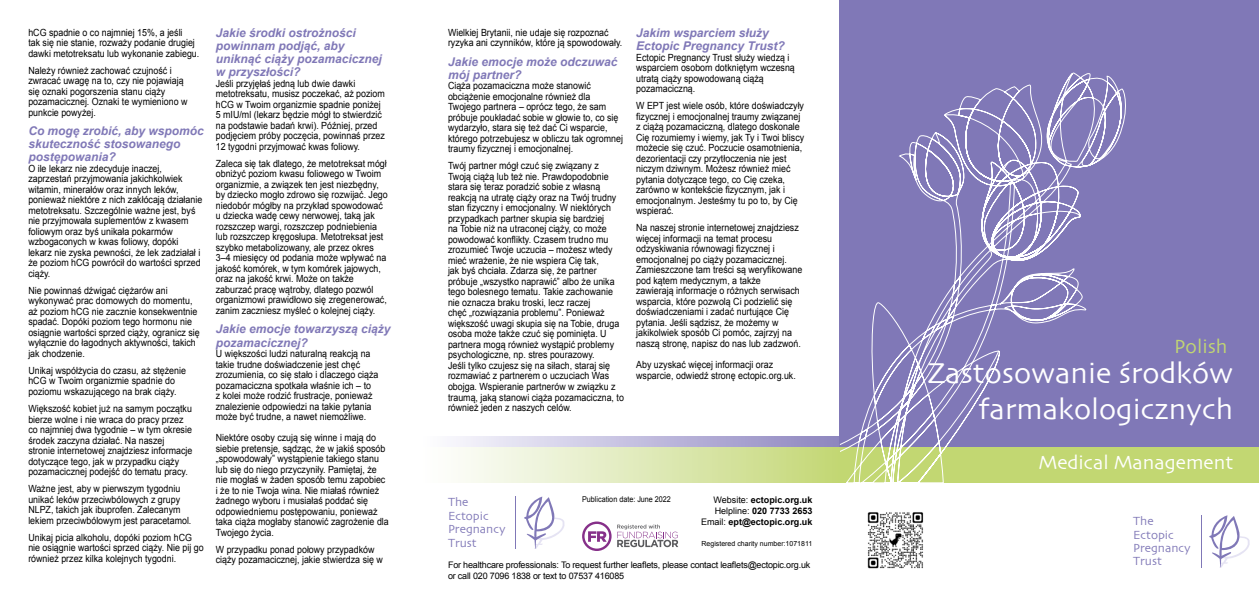
<style>
.page{position:relative;width:1259px;height:596px;background:#fff}
.page>*{position:absolute;margin:0;border:0;box-sizing:border-box;transform-origin:0 0}
.t1{font:30px/36px "Skia Regular 1 1";color:#fff;text-align:right}
.t2{font:20px "Skia Regular 1 1";color:#fff}
.t3{font:20px "Skia Regular 1 1";color:#c2d772}
.t4{font:12.3px/13.4px "Skia Regular 1 1";color:#8078b7}
.t5{font:italic 700 12px/13px "Arial";color:#8078b7}
.t6{font:9.9px/10.5px "Arial";color:#000;scale:.9 1}
.t7{font:9px/10.8px "Arial";letter-spacing:-.02em;color:#000}
.t8{font:700 9px/10.8px "Arial";color:#000;text-align:right}
.t9{font:8px "Arial";color:#000;scale:.9 1}
.t10{font:7px "Arial";color:#000}
.s1{font-weight:400}
</style>
<div class="page">
<div style="left:839px;top:0;width:420px;height:449px;background:#8078b7"></div>
<hr style="left:1201px;top:515px;width:1px;height:52px;background:#8078b7">
<svg style="left:1209px;top:515px;width:41px;height:53px"></svg>
<div style="left:839px;top:447px;width:420px;height:35px;background:#c2d772"></div>
<svg style="left:825px;top:72px;width:313px;height:411px"></svg>
<hr style="left:516px;top:496px;width:1px;height:52px;background:#8078b7">
<svg style="left:524px;top:496px;width:41px;height:53px"></svg>
<svg style="left:582px;top:521px;width:29px;height:29px"></svg>
<svg style="left:617px;top:524px;width:61px;height:23px"></svg>
<div style="left:420px;top:435px;width:419px;height:22px;background:linear-gradient(to right,#fefeff,#8d85bf)"></div>
<div style="left:420px;top:447px;width:419px;height:35px;background:linear-gradient(to right,#fff,#c4d777)"></div>
<img style="left:867px;top:512px;width:56px;height:57px">
<p class="t6" style="left:28px;top:27px;width:191px">hCG spadnie o co najmniej 15%, a jeśli<br>tak się nie stanie, rozważy podanie drugiej dawki metotreksatu lub wykonanie zabiegu.</p>
<p class="t6" style="left:28px;top:65px;width:178px">Należy również zachować czujność i zwracać uwagę na to, czy nie pojawiają się oznaki pogorszenia stanu ciąży pozamacicznej. Oznaki te wymieniono w punkcie powyżej.</p>
<p class="t5" style="left:28px;top:125px;width:177px">Co mogę zrobić, aby wspomóc skuteczność stosowanego postępowania?</p>
<p class="t6" style="left:28px;top:163px;width:195px">O ile lekarz nie zdecyduje inaczej, zaprzestań przyjmowania jakichkolwiek witamin, minerałów oraz innych leków, ponieważ niektóre z nich zakłócają działanie metotreksatu. Szczególnie ważne jest, byś nie przyjmowała suplementów z kwasem foliowym oraz byś unikała pokarmów wzbogaconych w kwas foliowy, dopóki lekarz nie zyska pewności, że lek zadziałał i że poziom hCG powrócił do wartości sprzed ciąży.</p>
<p class="t6" style="left:28px;top:285px;width:192px">Nie powinnaś dźwigać ciężarów ani wykonywać prac domowych do momentu, aż poziom hCG nie zacznie konsekwentnie spadać. Dopóki poziom tego hormonu nie osiągnie wartości sprzed ciąży, ogranicz się wyłącznie do łagodnych aktywności, takich jak chodzenie.</p>
<p class="t6" style="left:28px;top:365px;width:177px">Unikaj współżycia do czasu, aż stężenie hCG w Twoim organizmie spadnie do poziomu wskazującego na brak ciąży.</p>
<p class="t6" style="left:28px;top:403px;width:184px">Większość kobiet już na samym początku bierze wolne i nie wraca do pracy przez co najmniej dwa tygodnie – w tym okresie środek zaczyna działać. Na naszej stronie internetowej znajdziesz informacje dotyczące tego, jak w przypadku ciąży pozamacicznej podejść do tematu pracy.</p>
<p class="t6" style="left:28px;top:483px;width:183px">Ważne jest, aby w pierwszym tygodniu unikać leków przeciwbólowych z grupy NLPZ, takich jak ibuprofen. Zalecanym lekiem przeciwbólowym jest paracetamol.</p>
<p class="t6" style="left:28px;top:531px;width:196px">Unikaj picia alkoholu, dopóki poziom hCG nie osiągnie wartości sprzed ciąży. Nie pij go również przez kilka kolejnych tygodni.</p>
<p class="t5" style="left:216px;top:27px;width:168px">Jakie środki ostrożności powinnam podjąć, aby uniknąć ciąży pozamacicznej w przyszłości?</p>
<p class="t6" style="left:216px;top:78px;width:189px">Jeśli przyjęłaś jedną lub dwie dawki metotreksatu, musisz poczekać, aż poziom hCG w Twoim organizmie spadnie poniżej 5 mIU/ml (lekarz będzie mógł to stwierdzić na podstawie badań krwi). Później, przed podjęciem próby poczęcia, powinnaś przez 12 tygodni przyjmować kwas foliowy.</p>
<p class="t6" style="left:216px;top:158px;width:193px">Zaleca się tak dlatego, że metotreksat mógł obniżyć poziom kwasu foliowego w Twoim organizmie, a związek ten jest niezbędny, by dziecko mogło zdrowo się rozwijać. Jego niedobór mógłby na przykład spowodować u dziecka wadę cewy nerwowej, taką jak rozszczep wargi, rozszczep podniebienia lub rozszczep kręgosłupa. Metotreksat jest szybko metabolizowany, ale przez okres 3–4 miesięcy od podania może wpływać na jakość komórek, w tym komórek jajowych, oraz na jakość krwi. Może on także zaburzać pracę wątroby, dlatego pozwól organizmowi prawidłowo się zregenerować, zanim zaczniesz myśleć o kolejnej ciąży.</p>
<p class="t5" style="left:216px;top:323px;width:176px">Jakie emocje towarzyszą ciąży pozamacicznej?</p>
<p class="t6" style="left:216px;top:348px;width:182px">U większości ludzi naturalną reakcją na takie trudne doświadczenie jest chęć zrozumienia, co się stało i dlaczego ciąża pozamaciczna spotkała właśnie ich – to<br>z kolei może rodzić frustracje, ponieważ znalezienie odpowiedzi na takie pytania może być trudne, a nawet niemożliwe.</p>
<p class="t6" style="left:216px;top:432px;width:194px">Niektóre osoby czują się winne i mają do siebie pretensje, sądząc, że w jakiś sposób „spowodowały” wystąpienie takiego stanu lub się do niego przyczyniły. Pamiętaj, że nie mogłaś w żaden sposób temu zapobiec i że to nie Twoja wina. Nie miałaś również żadnego wyboru i musiałaś poddać się odpowiedniemu postępowaniu, ponieważ taka ciąża mogłaby stanowić zagrożenie dla Twojego życia.</p>
<p class="t6" style="left:216px;top:543px;width:187px">W przypadku ponad połowy przypadków ciąży pozamacicznej, jakie stwierdza się w</p>
<p class="t6" style="left:448px;top:27px;width:195px">Wielkiej Brytanii, nie udaje się rozpoznać ryzyka ani czynników, które ją spowodowały.</p>
<p class="t5" style="left:448px;top:55px;width:171px">Jakie emocje może odczuwać mój partner?</p>
<p class="t6" style="left:448px;top:80px;width:196px">Ciąża pozamaciczna może stanowić obciążenie emocjonalne również dla Twojego partnera – oprócz tego, że sam próbuje poukładać sobie w głowie to, co się wydarzyło, stara się też dać Ci wsparcie, którego potrzebujesz w obliczu tak ogromnej traumy fizycznej i emocjonalnej.</p>
<p class="t6" style="left:448px;top:160px;width:197px">Twój partner mógł czuć się związany z Twoją ciążą lub też nie. Prawdopodobnie stara się teraz poradzić sobie z własną reakcją na utratę ciąży oraz na Twój trudny stan fizyczny i emocjonalny. W niektórych przypadkach partner skupia się bardziej<br>na Tobie niż na utraconej ciąży, co może powodować konflikty. Czasem trudno mu zrozumieć Twoje uczucia – możesz wtedy mieć wrażenie, że nie wspiera Cię tak,<br>jak byś chciała. Zdarza się, że partner próbuje „wszystko naprawić” albo że unika tego bolesnego tematu. Takie zachowanie nie oznacza braku troski, lecz raczej<br>chęć „rozwiązania problemu”. Ponieważ większość uwagi skupia się na Tobie, druga osoba może także czuć się pominięta. U partnera mogą również wystąpić problemy psychologiczne, np. stres pourazowy.<br>Jeśli tylko czujesz się na siłach, staraj się rozmawiać z partnerem o uczuciach Was obojga. Wspieranie partnerów w związku z traumą, jaką stanowi ciąża pozamaciczna, to również jeden z naszych celów.</p>
<p class="t5" style="left:636px;top:27px;width:150px">Jakim wsparciem służy<br>Ectopic Pregnancy Trust?</p>
<p class="t6" style="left:636px;top:52px;width:178px">Ectopic Pregnancy Trust służy wiedzą i wsparciem osobom dotkniętym wczesną utratą ciąży spowodowaną ciążą pozamaciczną.</p>
<p class="t6" style="left:636px;top:100px;width:188px">W EPT jest wiele osób, które doświadczyły fizycznej i emocjonalnej traumy związanej z ciążą pozamaciczną, dlatego doskonale Cię rozumiemy i wiemy, jak Ty i Twoi bliscy możecie się czuć. Poczucie osamotnienia, dezorientacji czy przytłoczenia nie jest niczym dziwnym. Możesz również mieć pytania dotyczące tego, co Cię czeka, zarówno w kontekście fizycznym, jak i emocjonalnym. Jesteśmy tu po to, by Cię wspierać.</p>
<p class="t6" style="left:636px;top:222px;width:186px">Na naszej stronie internetowej znajdziesz więcej informacji na temat procesu odzyskiwania równowagi fizycznej i emocjonalnej po ciąży pozamacicznej.<br>Zamieszczone tam treści są weryfikowane pod kątem medycznym, a także<br>zawierają informacje o różnych serwisach wsparcia, które pozwolą Ci podzielić się doświadczeniami i zadać nurtujące Cię pytania. Jeśli sądzisz, że możemy w jakikolwiek sposób Ci pomóc, zajrzyj na naszą stronę, napisz do nas lub zadzwoń.</p>
<p class="t6" style="left:636px;top:359px;width:179px">Aby uzyskać więcej informacji oraz wsparcie, odwiedź stronę ectopic.org.uk.</p>
<h1 class="t1" style="left:927px;top:357px;width:307px">Zastosowanie środków farmakologicznych</h1>
<h2 class="t2" style="left:1038px;top:450px;width:196px">Medical Management</h2>
<h2 class="t3" style="left:1174px;top:334px;width:55px">Polish</h2>
<p class="t4" style="left:448px;top:496px;width:59px">The<br>Ectopic<br>Pregnancy<br>Trust</p>
<p class="t9" style="left:582px;top:494px;width:100px">Publication date: June 2022</p>
<p class="t8" style="left:701px;top:494px;width:113px"><span class="s1">Website:</span> ectopic.org.uk<br><span class="s1">Helpline:</span> 020 7733 2653<br><span class="s1">Email:</span> ept@ectopic.org.uk</p>
<p class="t10" style="left:701px;top:539px;width:112px">Registered charity number:1071811</p>
<p class="t7" style="left:448px;top:559px;width:364px">For healthcare professionals: To request further leaflets, please contact leaflets@ectopic.org.uk or call 020 7096 1838 or text to 07537 416085</p>
<p class="t4" style="left:1133px;top:514px;width:59px">The<br>Ectopic<br>Pregnancy<br>Trust</p>
</div>
